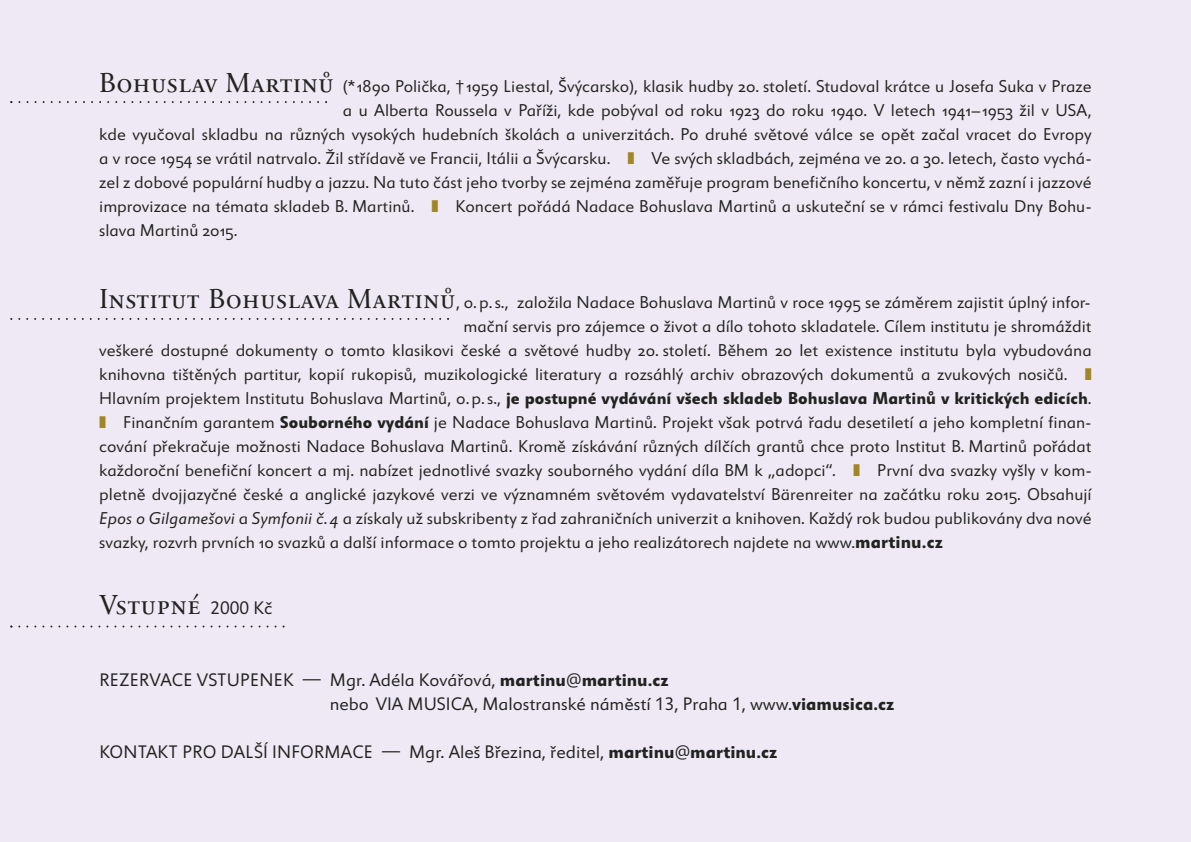
<style>
.page{position:relative;width:1191px;height:842px;background:#eee9f4}
.page>*{position:absolute;margin:0;border:0;box-sizing:border-box;transform-origin:0 0}
.t1{font:28px "Sabon Next LT Pro Display";letter-spacing:.025em;color:#222221}
.t2{font:18px/24px "Miramonte Pro";color:#222221}
.t3{font:17px "Miramonte Pro";color:#222221}
.t4{font:700 17px "Miramonte Pro";color:#222221}
.s1{font-family:"Sabon Next LT Pro Display";font-size:28px}
.s2{color:#a18628}
.s3{font-weight:400}
.s4{font-weight:700}
.s5{font-style:italic}
.s6{font-weight:700;font-size:18px}
.s7{font-family:"Miramonte Pro";font-size:18px}
</style>
<div class="page">
<svg style="left:10px;top:101px;width:317px;height:2px"></svg>
<svg style="left:10px;top:318px;width:439px;height:2px"></svg>
<svg style="left:10px;top:625px;width:274px;height:2px"></svg>
<p class="t3" style="left:99px;top:76px;width:994px"><span class="s1">Bohuslav Martinů</span> (* 1890 Polička, † 1959 Liestal, Švýcarsko), klasik hudby 20. století. Studoval krátce u Josefa Suka v Praze</p>
<p class="t3" style="left:343px;top:100px;width:750px">a u alberta Roussela v Paříži, kde pobýval od roku 1923 do roku 1940. v letech 1941–1953 žil v USa,</p>
<p class="t3" style="left:99px;top:124px;width:994px">kde vyučoval skladbu na různých vysokých hudebních školách a univerzitách. Po druhé světové válce se opět začal vracet do Evropy</p>
<p class="t3" style="left:99px;top:148px;width:994px">a v roce 1954 se vrátil natrvalo. Žil střídavě ve Francii, Itálii a Švýcarsku. <span class="s2">❚</span> ve svých skladbách, zejména ve 20. a 30. letech, často vychá-</p>
<p class="t3" style="left:99px;top:172px;width:994px">zel z dobové populární hudby a jazzu. na tuto část jeho tvorby se zejména zaměřuje program benefičního koncertu, v němž zazní i jazzové</p>
<p class="t3" style="left:99px;top:196px;width:994px">improvizace na témata skladeb B. Martinů. <span class="s2">❚</span> koncert pořádá nadace Bohuslava Martinů a uskuteční se v rámci festivalu Dny Bohu-</p>
<p class="t3" style="left:99px;top:220px;width:140px">slava Martinů 2015.</p>
<p class="t3" style="left:99px;top:292px;width:993px"><span class="s1">Institut Bohuslava Martinů</span>, o.p.s., založila nadace Bohuslava Martinů v roce 1995 se záměrem zajistit úplný infor-</p>
<p class="t3" style="left:463px;top:316px;width:629px">mační servis pro zájemce o život a dílo tohoto skladatele. Cílem institutu je shromáždit</p>
<p class="t3" style="left:99px;top:340px;width:994px">veškeré dostupné dokumenty o tomto klasikovi české a světové hudby 20. století. Během 20 let existence institutu byla vybudována</p>
<p class="t3" style="left:99px;top:364px;width:994px">knihovna tištěných partitur, kopií rukopisů, muzikologické literatury a rozsáhlý archiv obrazových dokumentů a zvukových nosičů. <span class="s2">❚</span></p>
<p class="t4" style="left:99px;top:387px;width:994px"><span class="s3">Hlavním projektem Institutu Bohuslava Martinů, o.p.s.,</span> je postupné vydávání všech skladeb Bohuslava Martinů v kritických edicích<span class="s3">.</span></p>
<p class="t3" style="left:99px;top:412px;width:994px"><span class="s2">❚</span> Finančním garantem <span class="s4">Souborného vydání</span> je nadace Bohuslava Martinů. Projekt však potrvá řadu desetiletí a jeho kompletní finan-</p>
<p class="t3" style="left:99px;top:436px;width:994px">cování překračuje možnosti nadace Bohuslava Martinů. kromě získávání různých dílčích grantů chce proto Institut B. Martinů pořádat</p>
<p class="t3" style="left:99px;top:460px;width:994px">každoroční benefiční koncert a mj. nabízet jednotlivé svazky souborného vydání díla BM k „adopci“. <span class="s2">❚</span> První dva svazky vyšly v kom-</p>
<p class="t3" style="left:99px;top:484px;width:994px">pletně dvojjazyčné české a anglické jazykové verzi ve významném světovém vydavatelství Bärenreiter na začátku roku 2015. obsahují</p>
<p class="t3" style="left:99px;top:508px;width:994px"><span class="s5">Epos o Gilgamešovi</span> a <span class="s5">Symfonii č.4</span> a získaly už subskribenty z řad zahraničních univerzit a knihoven. každý rok budou publikovány dva nové</p>
<p class="t3" style="left:99px;top:532px;width:845px">svazky, rozvrh prvních 10 svazků a další informace o tomto projektu a jeho realizátorech najdete na www.<span class="s6">martinu.cz</span></p>
<h1 class="t1" style="left:99px;top:593px;width:175px">Vstupné <span class="s7">2000 kč</span></h1>
<p class="t2" style="left:330px;top:668px;width:566px;text-indent:-230px">REzERvaCE vStUPEnEk — Mgr. adéla kovářová, <span class="s4">martinu</span>@<span class="s4">martinu.cz<br></span>nebo vIa MUSICa, Malostranské náměstí 13, Praha 1, www.<span class="s4">viamusica.cz</span></p>
<p class="t2" style="left:99px;top:740px;width:679px">kontakt PRo DaLŠí InFoRMaCE — Mgr. aleš Březina, ředitel, <span class="s4">martinu</span>@<span class="s4">martinu.cz</span></p>
</div>
